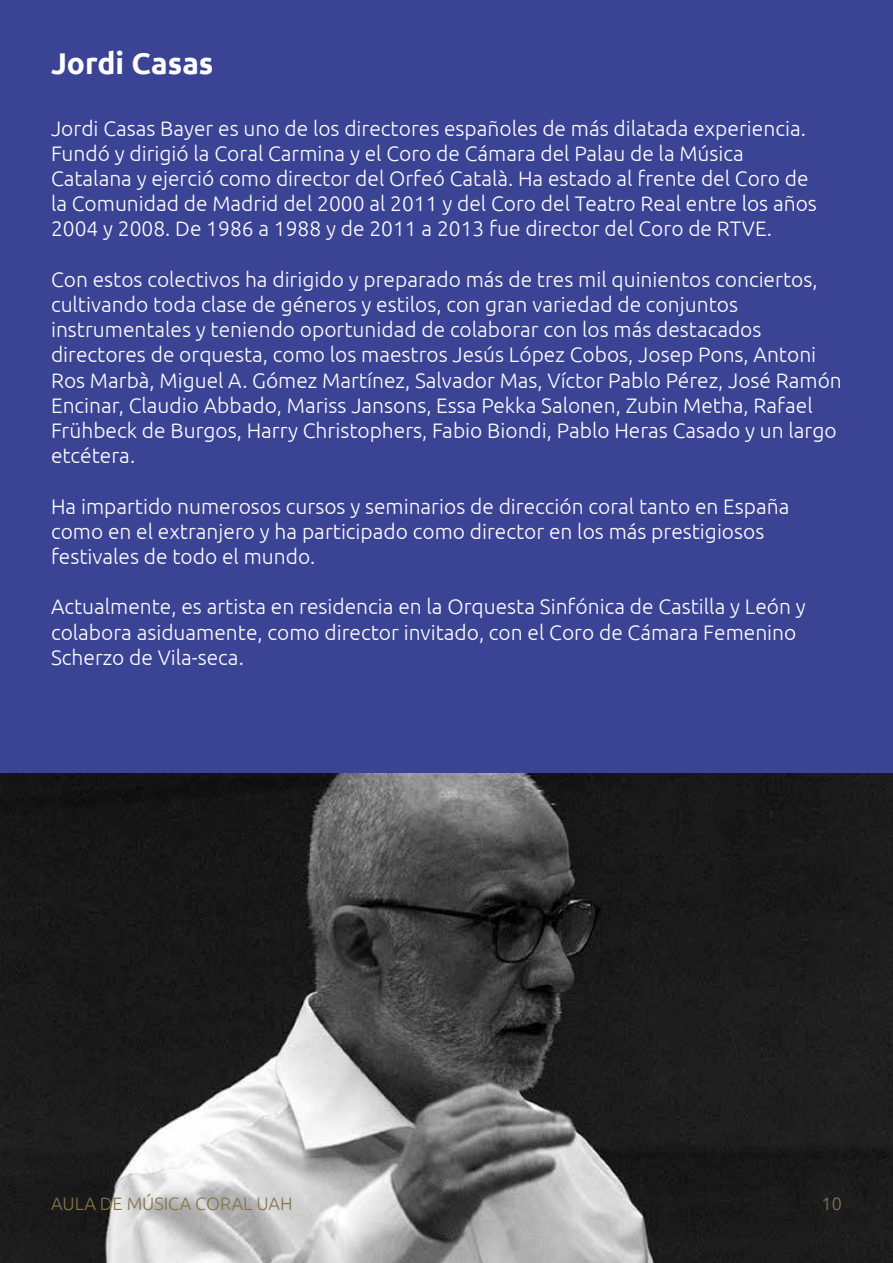
<style>
.page{position:relative;width:893px;height:1263px;background:#3b4395}
.page>*{position:absolute;margin:0;border:0;box-sizing:border-box;transform-origin:0 0}
.t1{font:700 30px "Ubuntu";color:#fff}
.t2{font:300 21px/25.2px "Ubuntu";color:#fff}
.t3{font:300 18px "Ubuntu";color:#86754a}
</style>
<div class="page">
<img style="left:0;top:773px;width:893px;height:490px">
<h1 class="t1" style="left:51px;top:45px;width:164px">Jordi Casas</h1>
<p class="t2" style="left:51px;top:115px;width:767px">Jordi Casas Bayer es uno de los directores españoles de más dilatada experiencia.<br>Fundó y dirigió la Coral Carmina y el Coro de Cámara del Palau de la Música Catalana y ejerció como director del Orfeó Català. Ha estado al frente del Coro de la Comunidad de Madrid del 2000 al 2011 y del Coro del Teatro Real entre los años 2004 y 2008. De 1986 a 1988 y de 2011 a 2013 fue director del Coro de RTVE.</p>
<p class="t2" style="left:51px;top:266px;width:792px">Con estos colectivos ha dirigido y preparado más de tres mil quinientos conciertos, cultivando toda clase de géneros y estilos, con gran variedad de conjuntos instrumentales y teniendo oportunidad de colaborar con los más destacados directores de orquesta, como los maestros Jesús López Cobos, Josep Pons, Antoni Ros Marbà, Miguel A. Gómez Martínez, Salvador Mas, Víctor Pablo Pérez, José Ramón Encinar, Claudio Abbado, Mariss Jansons, Essa Pekka Salonen, Zubin Metha, Rafael Frühbeck de Burgos, Harry Christophers, Fabio Biondi, Pablo Heras Casado y un largo etcétera.</p>
<p class="t2" style="left:51px;top:493px;width:740px">Ha impartido numerosos cursos y seminarios de dirección coral tanto en España como en el extranjero y ha participado como director en los más prestigiosos festivales de todo el mundo.</p>
<p class="t2" style="left:51px;top:594px;width:756px">Actualmente, es artista en residencia en la Orquesta Sinfónica de Castilla y León y colabora asiduamente, como director invitado, con el Coro de Cámara Femenino<br>Scherzo de Vila-seca.</p>
<p class="t3" style="left:51px;top:1193px;width:243px">AULA DE MÚSICA CORAL UAH</p>
<p class="t3" style="left:822px;top:1193px;width:22px">10</p>
</div>
